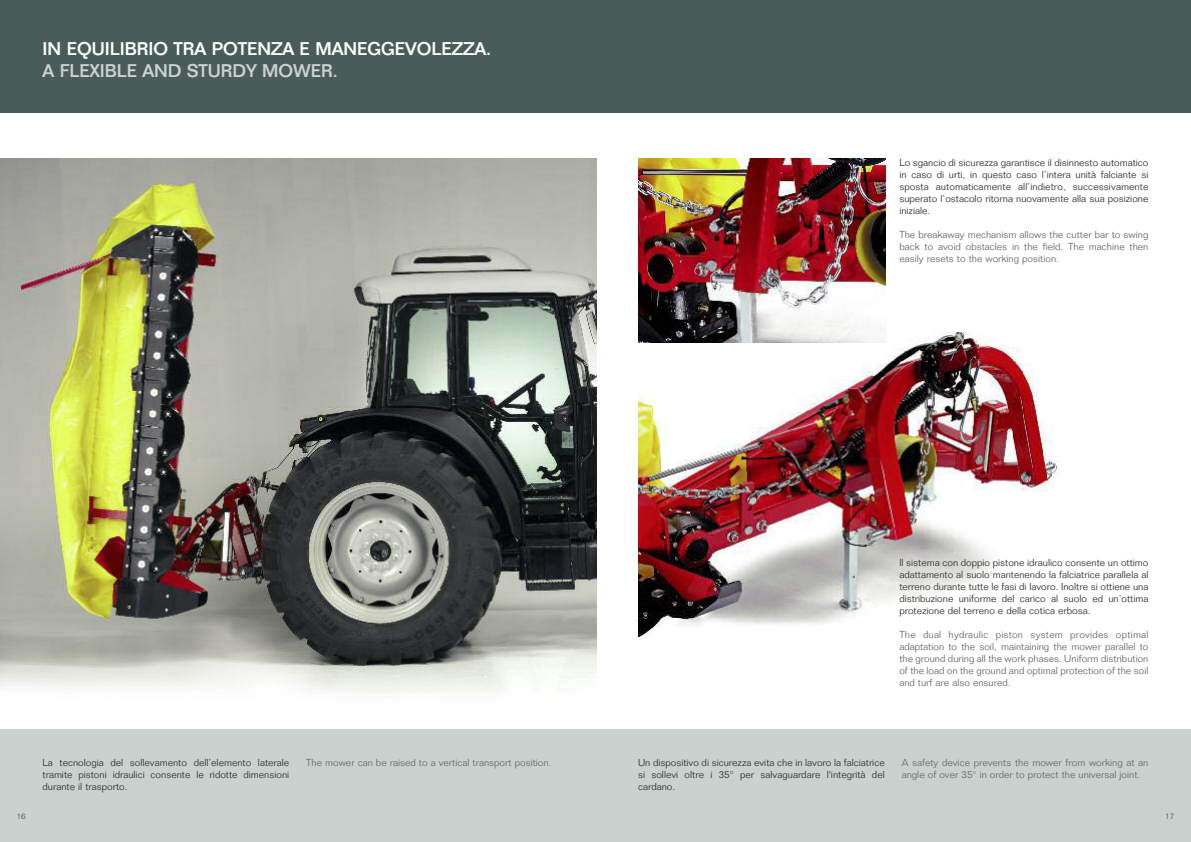
<style>
.page{position:relative;width:1191px;height:842px;background:#fff}
.page>*{position:absolute;margin:0;border:0;box-sizing:border-box;transform-origin:0 0}
.t1{font:500 18px "Folio";color:#fff}
.t2{font:500 18px "Folio";color:#cad2d0}
.t3{font:300 10px/12px "Folio";color:#353535;text-align:justify}
.t4{font:300 10px/12px "Folio";color:#6b6b6b;text-align:justify}
.t5{font:300 8px "Folio";color:#495c58}
</style>
<div class="page">
<div style="left:0;top:729px;width:595px;height:113px;background:#cad2d0"></div>
<div style="left:595px;top:729px;width:596px;height:113px;background:#cad2d0"></div>
<img style="left:0;top:159px;width:597px;height:538px">
<div style="left:0;top:0;width:595px;height:113px;background:#495c58"></div>
<div style="left:595px;top:0;width:596px;height:113px;background:#495c58"></div>
<img style="left:638px;top:332px;width:422px;height:304px">
<img style="left:638px;top:159px;width:247px;height:183px">
<h1 class="t1" style="left:43px;top:43px;width:450px">IN EQUILIBRIO TRA POTENZA E MANEGGEVOLEZZA.</h1>
<h1 class="t2" style="left:43px;top:65px;width:297px">A FLEXIBLE AND STURDY MOWER.</h1>
<p class="t3" style="left:899px;top:158px;width:251px">Lo sgancio di sicurezza garantisce il disinnesto automatico in caso di urti, in questo caso l’intera unità falciante si sposta automaticamente all’indietro, successivamente superato l’ostacolo ritorna nuovamente alla sua posizione iniziale.</p>
<p class="t4" style="left:899px;top:230px;width:251px">The breakaway mechanism allows the cutter bar to swing back to avoid obstacles in the field. The machine then easily resets to the working position.</p>
<p class="t3" style="left:899px;top:557px;width:251px">Il sistema con doppio pistone idraulico consente un ottimo adattamento al suolo mantenendo la falciatrice parallela al terreno durante tutte le fasi di lavoro. Inoltre si ottiene una distribuzione uniforme del carico al suolo ed un’ottima protezione del terreno e della cotica erbosa.</p>
<p class="t4" style="left:899px;top:629px;width:251px">The dual hydraulic piston system provides optimal adaptation to the soil, maintaining the mower parallel to the ground during all the work phases. Uniform distribution of the load on the ground and optimal protection of the soil and turf are also ensured.</p>
<p class="t3" style="left:43px;top:758px;width:248px">La tecnologia del sollevamento dell’elemento laterale tramite pistoni idraulici consente le ridotte dimensioni durante il trasporto.</p>
<p class="t4" style="left:306px;top:758px;width:247px">The mower can be raised to a vertical transport position.</p>
<p class="t3" style="left:638px;top:758px;width:248px">Un dispositivo di sicurezza evita che in lavoro la falciatrice si sollevi oltre i 35° per salvaguardare l'integrità del cardano.</p>
<p class="t4" style="left:901px;top:758px;width:248px">A safety device prevents the mower from working at an angle of over 35° in order to protect the universal joint.</p>
<p class="t5" style="left:17px;top:814px;width:10px">16</p>
<p class="t5" style="left:1165px;top:814px;width:10px">17</p>
</div>
